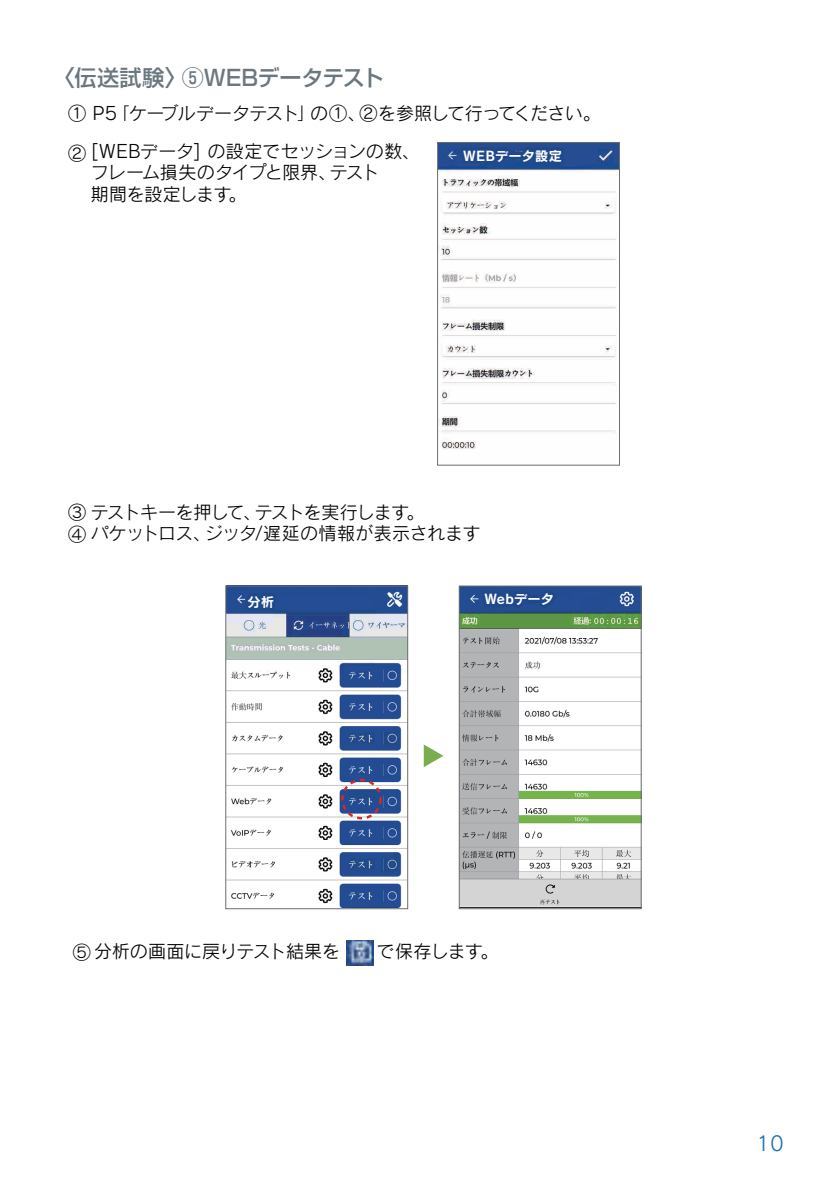
<style>
.page{position:relative;width:840px;height:1191px;background:#fff}
.page>*{position:absolute;margin:0;border:0;box-sizing:border-box;transform-origin:0 0}
.t1{font:22px "A TTC Shin Go Medium";letter-spacing:-.005em;color:#6b777f}
.t2{font:20px "Rodin Pro M";color:#1e6dad}
.t3{font:18px/21.6px "Rodin Pro M";letter-spacing:-.025em;color:#030303}
.t4{font:18px/39.4px "Rodin Pro M";letter-spacing:-.045em;color:#030303}
.t5{font:13.2px "Rodin Pro B";letter-spacing:.015em;color:#fff}
</style>
<div class="page">
<img style="left:227px;top:587px;width:179px;height:320px">
<div style="left:225px;top:585px;width:183px;height:324px;border:1px solid #6c6d70"></div>
<img style="left:460px;top:587px;width:179px;height:320px">
<div style="left:458px;top:585px;width:183px;height:324px;border:1px solid #6c6d70"></div>
<img style="left:439px;top:144px;width:178px;height:306px">
<div style="left:437px;top:142px;width:182px;height:323px;border:1px solid #6c6d70"></div>
<svg style="left:423px;top:744px;width:20px;height:23px"></svg>
<div style="left:341px;top:779px;width:40px;height:40px;border:2px dashed #d92628;border-radius:50%"></div>
<img style="left:346px;top:940px;width:27px;height:25px">
<svg style="left:235px;top:585px;width:47px;height:33px;background:#3f619a"></svg>
<svg style="left:477px;top:586px;width:84px;height:33px;background:#2c577f"></svg>
<svg style="left:456px;top:142px;width:118px;height:29px;background:#2d5391"></svg>
<p class="t1" style="left:53px;top:59px;width:332px">〈伝送試験〉⑤WEBデータテスト</p>
<p class="t4" style="left:68px;top:93px;width:534px">① P5「ケーブルデータテスト」の①、②を参照して行ってください。<br>②</p>
<p class="t3" style="left:91px;top:139px;width:330px">[WEBデータ] の設定でセッションの数、フレーム損失のタイプと限界、テスト<br>期間を設定します。</p>
<p class="t5" style="left:463px;top:147px;width:100px">WEBデータ設定</p>
<p class="t3" style="left:68px;top:500px;width:413px">③ テストキーを押して、テストを実行します。<br>④ パケットロス、ジッタ/遅延の情報が表示されます</p>
<p class="t5" style="left:247px;top:593px;width:28px">分析</p>
<p class="t5" style="left:484px;top:590px;width:71px">Webデータ</p>
<p class="t3" style="left:73px;top:940px;width:427px">⑤ 分析の画面に戻りテスト結果を　　で保存します。</p>
<p class="t2" style="left:755px;top:1130px;width:29px">10</p>
</div>
